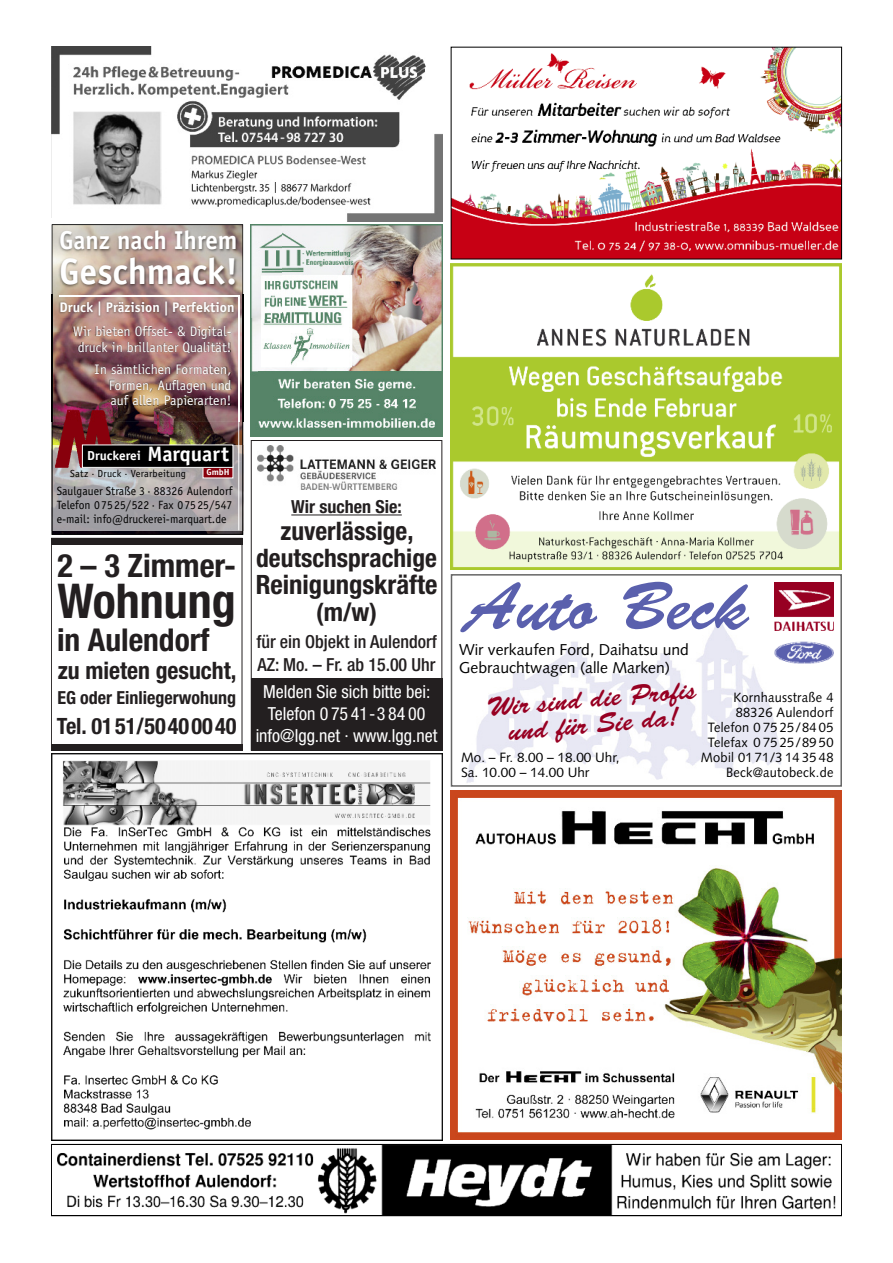
<style>
.page{position:relative;width:893px;height:1263px;background:#fff}
.page>*{position:absolute;margin:0;border:0;box-sizing:border-box;transform-origin:0 0}
.t1{font:67.5px "Brush Script";color:#5a60ad}
.t2{font:700 condensed 48px "Helvetica Neue";color:#231f20}
.t3{font:700 36.75px "Officina Sans";color:#fff}
.t4{font:700 condensed 32.25px "Helvetica Neue";color:#231f20}
.t5{font:700 condensed 31.5px "Helvetica Neue";color:#231f20}
.t6{font:27px/25.5px "Brush Script";color:#970022;text-align:center}
.t7{font:700 condensed 26.7px "Helvetica Neue";color:#231f20}
.t8{font:700 25.8px "Officina Sans";color:#fff}
.t9{font:700 condensed 25.5px/27px "Helvetica Neue";color:#231f20;text-align:center}
.t10{font:700 condensed 24px "Helvetica Neue";color:#231f20}
.t11{font:700 condensed 22.5px "Helvetica Neue";color:#231f20}
.t12{font:condensed 18px/21.6px "Helvetica Neue";color:#fff;text-align:center}
.t13{font:500 condensed 18px/22.5px "Helvetica Neue";color:#231f20}
.t14{font:700 condensed 18px "Helvetica Neue";color:#231f20}
.t15{font:15.75px/18px "Syntax";color:#000}
.t16{font:700 13.95px "Officina Sans";color:#fff}
.t17{font:13.8px/15.8px "Officina Sans";color:#fff;text-align:center}
.t18{font:13.5px/15px "Syntax";letter-spacing:.02em;color:#000;text-align:right;scale:.95 1}
.t19{font:13.5px/15px "Syntax";color:#000}
.t20{font:700 13.05px "Officina Sans";color:#fff}
.t21{font:12px/13.6px "Officina Sans";letter-spacing:.005em;color:#000;text-align:justify}
.t22{font:10.35px "Officina Sans";letter-spacing:.025em;color:#000}
.t23{font:700 8.7px "Officina Sans";color:#fff;scale:1.05 1}
.s1{font-size:20.85px}
</style>
<div class="page">
<div style="left:51px;top:1144px;width:791px;height:72px;border:1px solid #000"></div>
<img style="left:52px;top:1145px;width:788px;height:70px">
<img style="left:51px;top:753px;width:391px;height:387px">
<img style="left:453px;top:49px;width:387px;height:208px">
<img style="left:251px;top:224px;width:191px;height:213px">
<div style="left:51px;top:538px;width:191px;height:6px;background:#231f20"></div>
<div style="left:51px;top:744px;width:191px;height:6px;background:#231f20"></div>
<img style="left:451px;top:791px;width:391px;height:348px">
<div style="left:251px;top:440px;width:191px;height:310px;border:1px solid #231f20"></div>
<div style="left:251px;top:678px;width:191px;height:72px;background:#231f20"></div>
<hr style="left:291px;top:514px;width:111px;height:1px;background:#231f20">
<img style="left:258px;top:445px;width:177px;height:45px">
<img style="left:466px;top:615px;width:315px;height:168px">
<div style="left:451px;top:574px;width:391px;height:213px;border:2px solid #666"></div>
<div style="left:774px;top:639px;width:59px;height:29px;background:#fff"></div>
<img style="left:774px;top:642px;width:59px;height:22px">
<div style="left:774px;top:583px;width:59px;height:52px;background:linear-gradient(to right,#fff,#fff)"></div>
<img style="left:774px;top:583px;width:59px;height:47px">
<img style="left:451px;top:264px;width:391px;height:306px">
<img style="left:51px;top:47px;width:391px;height:174px">
<img style="left:54px;top:422px;width:187px;height:111px">
<img style="left:54px;top:445px;width:187px;height:85px">
<img style="left:51px;top:224px;width:200px;height:94px">
<img style="left:251px;top:224px;width:30px;height:94px">
<img style="left:51px;top:219px;width:230px;height:2px">
<img style="left:52px;top:225px;width:191px;height:69px">
<hr style="left:238px;top:295px;width:1px;height:235px;background:#fff">
<img style="left:53px;top:294px;width:185px;height:24px">
<div style="left:203px;top:467px;width:30px;height:11px;background:#88000c"></div>
<img style="left:54px;top:422px;width:63px;height:47px">
<div style="left:83px;top:445px;width:150px;height:22px;background:#000"></div>
<div style="left:82px;top:445px;width:151px;height:23px;border:1px solid #fff"></div>
<img style="left:250px;top:318px;width:7px;height:104px">
<img style="left:51px;top:332px;width:1px;height:90px">
<img style="left:52px;top:332px;width:192px;height:90px">
<img style="left:242px;top:332px;width:1px;height:90px">
<img style="left:238px;top:332px;width:1px;height:90px">
<img style="left:53px;top:318px;width:185px;height:14px">
<svg style="left:51px;top:294px;width:2px;height:38px"></svg>
<svg style="left:238px;top:294px;width:8px;height:38px"></svg>
<img style="left:54px;top:408px;width:63px;height:14px">
<h3 class="t8" style="left:59px;top:231px;width:180px">Ganz nach Ihrem</h3>
<h3 class="t3" style="left:59px;top:258px;width:180px">Geschmack!</h3>
<p class="t16" style="left:60px;top:302px;width:176px">Druck | Präzision | Perfektion</p>
<p class="t17" style="left:73px;top:325px;width:160px">Wir bieten Offset- &amp; Digital&shy;druck in brillanter Qualität!</p>
<p class="t17" style="left:109px;top:362px;width:124px;text-align:justify;text-indent:-14px">In sämtlichen Formaten, Formen, Auflagen und auf allen Papierarten!</p>
<p class="t20" style="left:87px;top:450px;width:143px">Druckerei <span class="s1">Marquart</span></p>
<p class="t21" style="left:57px;top:485px;width:177px">Saulgauer Straße 3· 88326 Aulendorf Telefon 07525/522· Fax 07525/547 e-mail: info@druckerei-marquart.de</p>
<p class="t22" style="left:70px;top:469px;width:117px">Satz · Druck · Verarbeitung</p>
<p class="t23" style="left:206px;top:469px;width:24px">GmbH</p>
<h3 class="t4" style="left:57px;top:554px;width:180px">2 – 3 Zimmer-</h3>
<h2 class="t2" style="left:57px;top:583px;width:180px">Wohnung</h2>
<h3 class="t5" style="left:57px;top:628px;width:154px">in Aulendorf</h3>
<h3 class="t10" style="left:58px;top:662px;width:180px">zu mieten gesucht,</h3>
<h3 class="t14" style="left:57px;top:691px;width:180px">EG oder Einliegerwohung</h3>
<h3 class="t11" style="left:57px;top:717px;width:181px">Tel. 0151/50400040</h3>
<h3 class="t14" style="left:291px;top:500px;width:112px">Wir suchen Sie:</h3>
<h3 class="t9" style="left:256px;top:520px;width:182px">zuverlässige, deutschsprachige</h3>
<h3 class="t7" style="left:256px;top:575px;width:183px">Reinigungskräfte</h3>
<h3 class="t9" style="left:316px;top:601px;width:62px">(m/w)</h3>
<h3 class="t13" style="left:256px;top:632px;width:182px">für ein Objekt in Aulendorf<br>AZ: Mo. – Fr. ab 15.00 Uhr</h3>
<h3 class="t12" style="left:256px;top:683px;width:183px">Melden Sie sich bitte bei:<br>Telefon 0 75 41-3 84 00 info@lgg.net · www.lgg.net</h3>
<p class="t18" style="left:701px;top:691px;width:141px">Kornhausstraße 4<br>88326 Aulendorf<br>Telefon 0 75 25/84 05<br>Telefax 0 75 25/89 50<br>Mobil 01 71/3 14 35 48<br>Beck@autobeck.de</p>
<h1 class="t1" style="left:465px;top:581px;width:285px">Auto Beck</h1>
<p class="t15" style="left:459px;top:642px;width:231px">Wir verkaufen Ford, Daihatsu und<br>Gebrauchtwagen (alle Marken)</p>
<h3 class="t6" style="left:486px;top:697px;width:212px;rotate:-5deg">Wir sind die Profis und für Sie da!</h3>
<p class="t19" style="left:461px;top:751px;width:160px">Mo. – Fr. 8.00 – 18.00 Uhr,<br>Sa. 10.00 – 14.00 Uhr</p>
</div>
